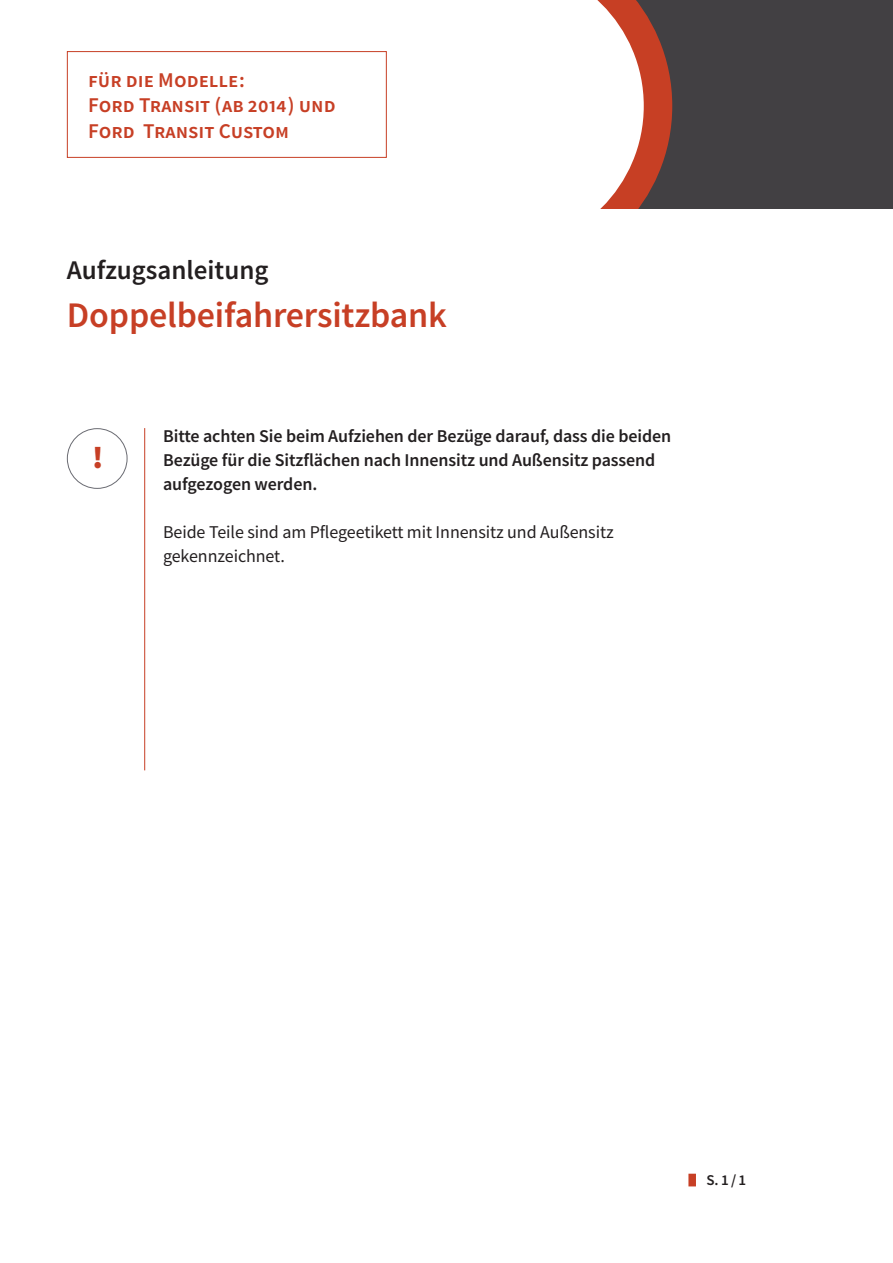
<style>
.page{position:relative;width:893px;height:1263px;background:#fff}
.page>*{position:absolute;margin:0;border:0;box-sizing:border-box;transform-origin:0 0}
.t1{font:600 36px "Source Sans Pro";letter-spacing:-.005em;color:#c73f25}
.t2{font:900 31.5px "Source Sans Pro";color:#c73f25}
.t3{font:600 27px "Source Sans Pro";color:#231f20}
.t4{font:600 21px/25.2px "Source Sans Pro";color:#c73f25}
.t5{font:600 18px/24px "Source Sans Pro";letter-spacing:-.005em;color:#231f20}
.t6{font:18px/24px "Source Sans Pro";letter-spacing:-.005em;color:#231f20}
.t7{font:600 15px "Source Sans Pro";color:#231f20}
</style>
<div class="page">
<div style="left:0;top:0;width:893px;height:209px;background:#424043"></div>
<svg style="left:534px;top:0;width:138px;height:209px;background:#e3c4be"></svg>
<div style="left:0;top:0;width:534px;height:209px;background:#fff"></div>
<div style="left:67px;top:428px;width:60px;height:61px;border:1px solid #6a6b72;border-radius:50%"></div>
<hr style="left:144px;top:428px;width:1px;height:342px;background:#c73f25">
<div style="left:688px;top:1174px;width:8px;height:12px;background:#c73f25"></div>
<div style="left:67px;top:51px;width:320px;height:107px;border:1px solid #c73f25"></div>
<p class="t4" style="left:88px;top:67px;width:158px">für die Modelle:</p>
<p class="t4" style="left:88px;top:93px;width:249px">Ford Transit (ab 2014) und<br>Ford Transit Custom</p>
<p class="t3" style="left:67px;top:252px;width:203px">Aufzugsanleitung</p>
<p class="t1" style="left:67px;top:292px;width:382px">Doppelbeifahrersitzbank</p>
<p class="t2" style="left:92px;top:436px;width:13px">!</p>
<p class="t5" style="left:163px;top:424px;width:510px">Bitte achten Sie beim Aufziehen der Bezüge darauf, dass die beiden<br>Bezüge für die Sitzflächen nach Innensitz und Außensitz passend aufgezogen werden.</p>
<p class="t6" style="left:163px;top:520px;width:452px">Beide Teile sind am Pflegeetikett mit Innensitz und Außensitz gekennzeichnet.</p>
<p class="t7" style="left:706px;top:1170px;width:41px">S.1/1</p>
</div>
